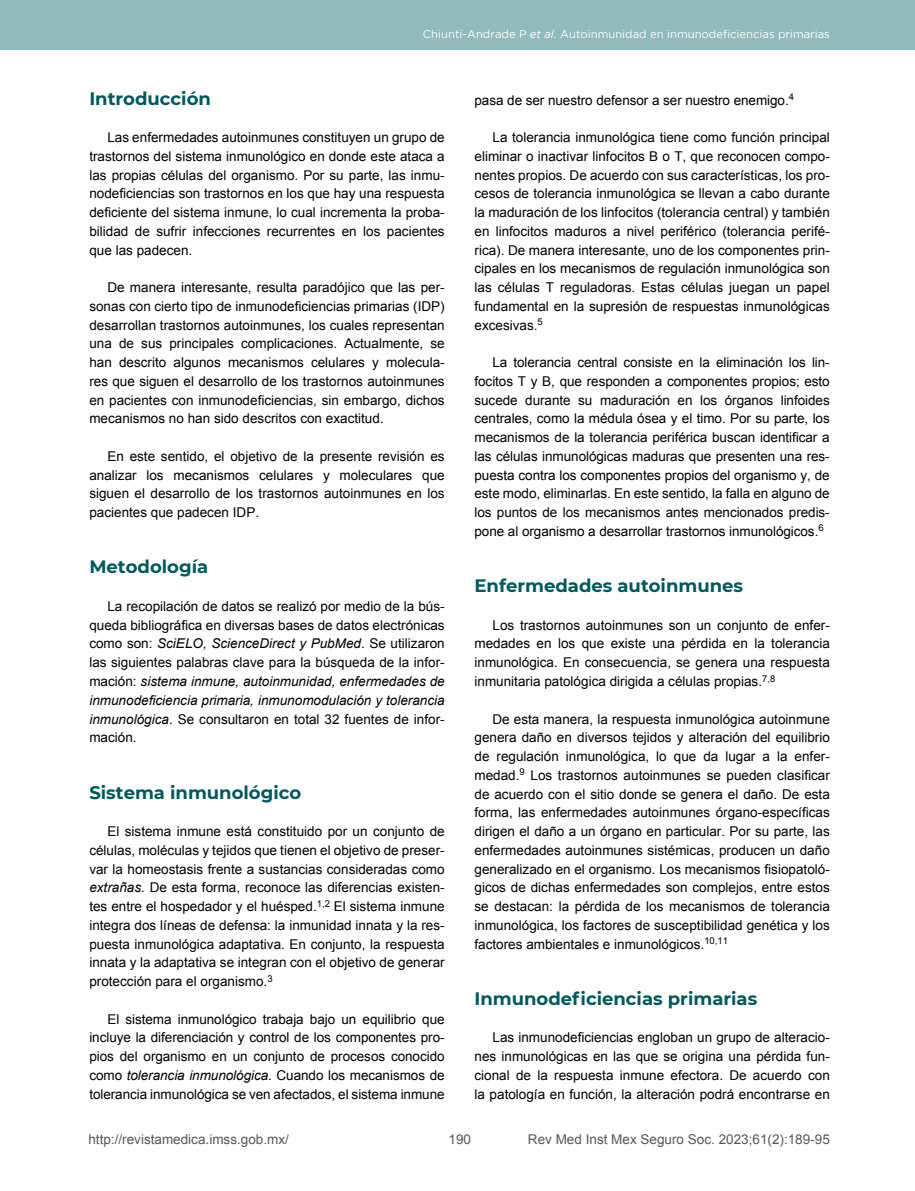
<style>
.page{position:relative;width:915px;height:1191px;background:#fff}
.page>*{position:absolute;margin:0;border:0;box-sizing:border-box;transform-origin:0 0}
.t1{font:700 18px "Montserrat";color:#01575a}
.t2{font:13.5px/18.8px "Arial";color:#000;text-align:justify}
.t3{font:13.5px "Arial";color:#575756}
.t4{font:11.25px "Gotham";color:#fff}
.s1{font-style:italic}
</style>
<div class="page">
<div style="left:0;top:0;width:914px;height:50px;background:#91baba"></div>
<p class="t4" style="left:423px;top:28px;width:408px">Chiunti-Andrade P <span class="s1">et al.</span> Autoinmunidad en inmunodeficiencias primarias</p>
<h1 class="t1" style="left:89px;top:85px;width:123px">Introducción</h1>
<p class="t2" style="left:89px;top:128px;width:357px;text-indent:18px">Las enfermedades autoinmunes constituyen un grupo de trastornos del sistema inmunológico en donde este ataca a las propias células del organismo. Por su parte, las inmu&shy;nodeficiencias son trastornos en los que hay una respuesta deficiente del sistema inmune, lo cual incrementa la proba&shy;bilidad de sufrir infecciones recurrentes en los pacientes que las padecen.</p>
<p class="t2" style="left:89px;top:278px;width:357px;text-indent:18px">De manera interesante, resulta paradójico que las per&shy;sonas con cierto tipo de inmunodeficiencias primarias (IDP) desarrollan trastornos autoinmunes, los cuales representan una de sus principales complicaciones. Actualmente, se han descrito algunos mecanismos celulares y molecula&shy;res que siguen el desarrollo de los trastornos autoinmunes en pacientes con inmunodeficiencias, sin embargo, dichos mecanismos no han sido descritos con exactitud.</p>
<p class="t2" style="left:89px;top:447px;width:357px;text-indent:18px">En este sentido, el objetivo de la presente revisión es analizar los mecanismos celulares y moleculares que siguen el desarrollo de los trastornos autoinmunes en los pacientes que padecen IDP.</p>
<h1 class="t1" style="left:89px;top:554px;width:120px">Metodología</h1>
<p class="t2" style="left:89px;top:597px;width:357px;text-indent:18px">La recopilación de datos se realizó por medio de la bús&shy;queda bibliográfica en diversas bases de datos electrónicas como son: <span class="s1">SciELO, ScienceDirect y PubMed</span>. Se utilizaron las siguientes palabras clave para la búsqueda de la infor&shy;mación: <span class="s1">sistema inmune, autoinmunidad, enfermedades de inmunodeficiencia primaria, inmunomodulación y tolerancia inmunológica</span>. Se consultaron en total 32 fuentes de infor&shy;mación.</p>
<h1 class="t1" style="left:89px;top:779px;width:213px">Sistema inmunológico</h1>
<p class="t2" style="left:89px;top:822px;width:357px;text-indent:18px">El sistema inmune está constituido por un conjunto de células, moléculas y tejidos que tienen el objetivo de preser&shy;var la homeostasis frente a sustancias consideradas como <span class="s1">extrañas</span>. De esta forma, reconoce las diferencias existen&shy;tes entre el hospedador y el huésped.<sup>1,2</sup> El sistema inmune integra dos líneas de defensa: la inmunidad innata y la res&shy;puesta inmunológica adaptativa. En conjunto, la respuesta innata y la adaptativa se integran con el objetivo de generar protección para el organismo.<sup>3</sup></p>
<p class="t2" style="left:89px;top:1009px;width:356px;text-indent:18px">El sistema inmunológico trabaja bajo un equilibrio que incluye la diferenciación y control de los componentes pro&shy;pios del organismo en un conjunto de procesos conocido como <span class="s1">tolerancia inmunológica</span>. Cuando los mecanismos de tolerancia inmunológica se ven afectados, el sistema inmune</p>
<p class="t2" style="left:474px;top:91px;width:321px">pasa de ser nuestro defensor a ser nuestro enemigo.<sup>4</sup></p>
<p class="t2" style="left:474px;top:128px;width:357px;text-indent:18px">La tolerancia inmunológica tiene como función principal eliminar o inactivar linfocitos B o T, que reconocen compo&shy;nentes propios. De acuerdo con sus características, los pro&shy;cesos de tolerancia inmunológica se llevan a cabo durante la maduración de los linfocitos (tolerancia central) y también en linfocitos maduros a nivel periférico (tolerancia perifé&shy;rica). De manera interesante, uno de los componentes prin&shy;cipales en los mecanismos de regulación inmunológica son las células T reguladoras. Estas células juegan un papel fundamental en la supresión de respuestas inmunológicas excesivas.<sup>5</sup></p>
<p class="t2" style="left:474px;top:353px;width:356px;text-indent:18px">La tolerancia central consiste en la eliminación los lin&shy;focitos T y B, que responden a componentes propios; esto sucede durante su maduración en los órganos linfoides centrales, como la médula ósea y el timo. Por su parte, los mecanismos de la tolerancia periférica buscan identificar a las células inmunológicas maduras que presenten una res&shy;puesta contra los componentes propios del organismo y, de este modo, eliminarlas. En este sentido, la falla en alguno de los puntos de los mecanismos antes mencionados predis&shy;pone al organismo a desarrollar trastornos inmunológicos.<sup>6</sup></p>
<h1 class="t1" style="left:474px;top:573px;width:270px">Enfermedades autoinmunes</h1>
<p class="t2" style="left:474px;top:616px;width:357px;text-indent:18px">Los trastornos autoinmunes son un conjunto de enfer&shy;medades en los que existe una pérdida en la tolerancia inmunológica. En consecuencia, se genera una respuesta inmunitaria patológica dirigida a células propias.<sup>7,8</sup></p>
<p class="t2" style="left:474px;top:709px;width:357px;text-indent:18px">De esta manera, la respuesta inmunológica autoinmune genera daño en diversos tejidos y alteración del equilibrio de regulación inmunológica, lo que da lugar a la enfer&shy;medad.<sup>9</sup> Los trastornos autoinmunes se pueden clasificar de acuerdo con el sitio donde se genera el daño. De esta forma, las enfermedades autoinmunes órgano-específicas dirigen el daño a un órgano en particular. Por su parte, las enfermedades autoinmunes sistémicas, producen un daño generalizado en el organismo. Los mecanismos fisiopatoló&shy;gicos de dichas enfermedades son complejos, entre estos se destacan: la pérdida de los mecanismos de tolerancia inmunológica, los factores de susceptibilidad genética y los factores ambientales e inmunológicos.<sup>10,11</sup></p>
<h1 class="t1" style="left:474px;top:985px;width:284px">Inmunodeficiencias primarias</h1>
<p class="t2" style="left:474px;top:1028px;width:357px;text-indent:18px">Las inmunodeficiencias engloban un grupo de alteracio&shy;nes inmunológicas en las que se origina una pérdida fun&shy;cional de la respuesta inmune efectora. De acuerdo con la patología en función, la alteración podrá encontrarse en</p>
<p class="t3" style="left:88px;top:1130px;width:202px">http://revistamedica.imss.gob.mx/</p>
<p class="t3" style="left:527px;top:1130px;width:303px">Rev Med Inst Mex Seguro Soc. 2023;61(2):189-95</p>
<p class="t3" style="left:448px;top:1130px;width:24px">190</p>
</div>
